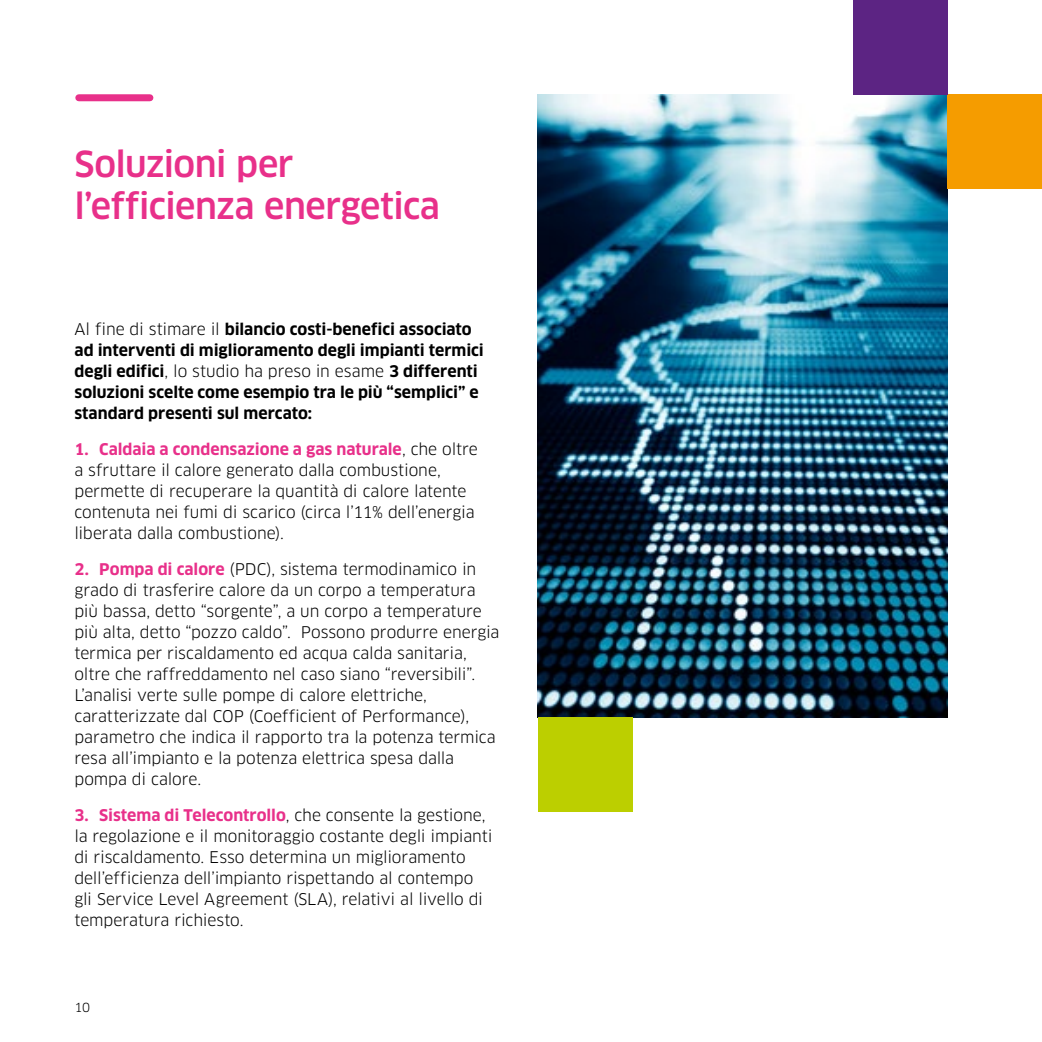
<style>
.page{position:relative;width:1042px;height:1042px;background:#fff}
.page>*{position:absolute;margin:0;border:0;box-sizing:border-box;transform-origin:0 0}
.t1{font:500 35px/42px "Clan OT";letter-spacing:-.015em;color:#e8308a}
.t2{font:15.75px/21px "Clan OT";letter-spacing:-.01em;color:#000}
.t3{font:700 15.75px/21px "Clan OT";color:#000}
.t4{font:12.25px "Clan OT";color:#000}
.s1{font-weight:400}
.s2{font-weight:700;color:#e8308a}
</style>
<div class="page">
<div style="left:79px;top:94px;width:71px;height:7px;background:#e8308a"></div>
<img style="left:538px;top:94px;width:409px;height:623px">
<div style="left:947px;top:94px;width:95px;height:95px;background:#f59c00"></div>
<div style="left:853px;top:0;width:95px;height:94px;background:#5c2483"></div>
<div style="left:538px;top:717px;width:94px;height:95px;background:#bccf00"></div>
<h1 class="t1" style="left:74px;top:144px;width:367px">Soluzioni per l’efficienza energetica</h1>
<p class="t3" style="left:74px;top:319px;width:411px"><span class="s1">Al fine di stimare il</span> bilancio costi-benefici associato ad interventi di miglioramento degli impianti termici degli edifici<span class="s1">, lo studio ha preso in esame</span> 3 differenti soluzioni scelte come esempio tra le più “semplici” e standard presenti sul mercato:</p>
<p class="t2" style="left:74px;top:438px;width:405px"><span class="s2">1. Caldaia a condensazione a gas naturale</span>, che oltre a sfruttare il calore generato dalla combustione, permette di recuperare la quantità di calore latente contenuta nei fumi di scarico (circa l’11% dell’energia liberata dalla combustione).</p>
<p class="t2" style="left:74px;top:558px;width:427px"><span class="s2">2. Pompa di calore</span> (PDC), sistema termodinamico in grado di trasferire calore da un corpo a temperatura più bassa, detto “sorgente”, a un corpo a temperature più alta, detto “pozzo caldo”. Possono produrre energia termica per riscaldamento ed acqua calda sanitaria, oltre che raffreddamento nel caso siano “reversibili”.<br>L’analisi verte sulle pompe di calore elettriche, caratterizzate dal COP (Coefficient of Performance), parametro che indica il rapporto tra la potenza termica resa all’impianto e la potenza elettrica spesa dalla pompa di calore.</p>
<p class="t2" style="left:74px;top:804px;width:419px"><span class="s2">3. Sistema di Telecontrollo</span>, che consente la gestione, la regolazione e il monitoraggio costante degli impianti di riscaldamento. Esso determina un miglioramento dell’efficienza dell’impianto rispettando al contempo gli Service Level Agreement (SLA), relativi al livello di temperatura richiesto.</p>
<p class="t4" style="left:74px;top:1000px;width:17px">10</p>
</div>
